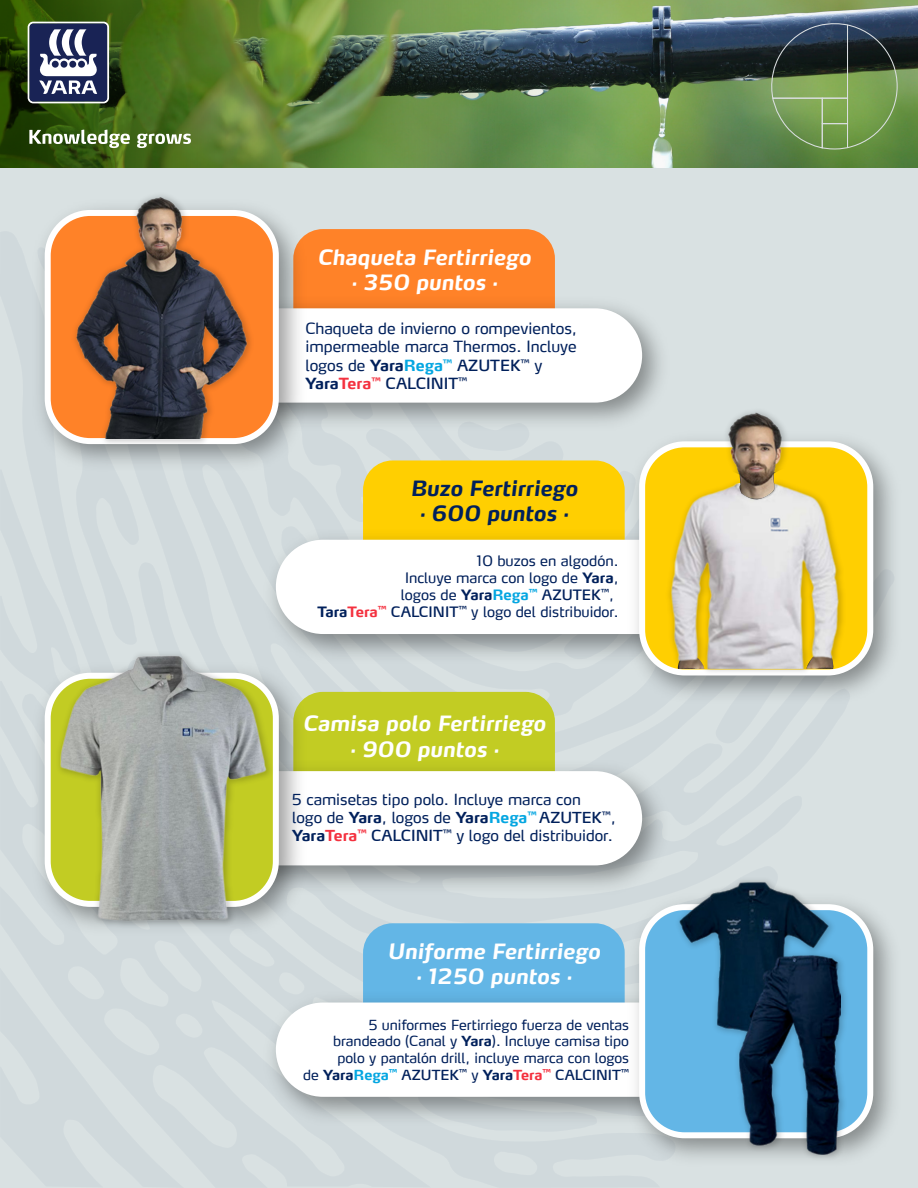
<style>
.page{position:relative;width:918px;height:1188px;background:#d9e1e2}
.page>*{position:absolute;margin:0;border:0;box-sizing:border-box;transform-origin:0 0}
.t1{font:italic 700 21px/25.2px "Yara Max LF";color:#fff;text-align:center}
.t2{font:italic 700 21px/25.2px "Yara Max LF";color:#00205b;text-align:center}
.t3{font:15.3px/18.5px "Yara Max LF";color:#00205b}
.t4{font:15.15px/18.1px "Yara Max LF";color:#00205b}
.t5{font:14.25px "Yara Max LF";color:#00205b}
.t6{font:13.8px/16.6px "Yara Max LF";color:#00205b;text-align:right}
.s1{font-weight:700}
.s2{font-weight:700;color:#04a6e1}
.s3{font-style:inherit}
.s4{font-weight:700;color:#f4313f}
</style>
<div class="page">
<img style="left:33px;top:211px;width:251px;height:259px">
<div style="left:48px;top:213px;width:228px;height:228px;background:#ff8228;border-radius:43px"></div>
<div style="left:45px;top:210px;width:234px;height:234px;border:6px solid #fff;border-radius:43px"></div>
<svg style="left:253px;top:229px;width:408px;height:430px"></svg>
<img style="left:619px;top:422px;width:276px;height:280px">
<div style="left:642px;top:444px;width:228px;height:228px;background:#ffcf01;border-radius:43px"></div>
<div style="left:639px;top:441px;width:234px;height:234px;border:6px solid #fff;border-radius:43px"></div>
<svg style="left:314px;top:692px;width:328px;height:173px;background:#e3e8b0"></svg>
<img style="left:33px;top:653px;width:281px;height:281px">
<div style="left:45px;top:673px;width:234px;height:234px;border:6px solid #fff;border-radius:43px"></div>
<svg style="left:276px;top:923px;width:343px;height:209px"></svg>
<img style="left:619px;top:886px;width:274px;height:273px">
<div style="left:642px;top:907px;width:228px;height:228px;background:#63b6e6;border-radius:43px"></div>
<div style="left:639px;top:904px;width:234px;height:234px;border:6px solid #fff;border-radius:43px"></div>
<img style="left:0;top:0;width:918px;height:167px">
<svg style="left:29px;top:129px;width:166px;height:19px;background:#77905c"></svg>
<svg style="left:28px;top:21px;width:86px;height:82px;background:#626a84"></svg>
<svg style="left:771px;top:23px;width:127px;height:127px;background:#58744b"></svg>
<img style="left:52px;top:647px;width:225px;height:284px">
<img style="left:59px;top:651px;width:215px;height:277px">
<img style="left:672px;top:886px;width:179px;height:274px">
<img style="left:672px;top:873px;width:169px;height:281px">
<img style="left:664px;top:662px;width:186px;height:17px">
<img style="left:669px;top:489px;width:175px;height:179px">
<img style="left:712px;top:411px;width:86px;height:93px">
<img style="left:68px;top:209px;width:189px;height:239px">
<img style="left:71px;top:195px;width:180px;height:243px">
<h1 class="t1" style="left:318px;top:244px;width:215px">Chaqueta Fertirriego · 350 puntos ·</h1>
<p class="t3" style="left:305px;top:319px;width:273px">Chaqueta de invierno o rompevientos, impermeable marca Thermos. Incluye logos de <span class="s1">Yara</span><span class="s2">Rega</span><sup>™</sup> <span class="s3">AZUTEK</span><sup>™</sup> y<br><span class="s1">Yara</span><span class="s4">Tera</span><sup>™</sup> <span class="s3">CALCINIT</span><sup>™</sup></p>
<h1 class="t2" style="left:410px;top:475px;width:169px">Buzo Fertirriego · 600 puntos ·</h1>
<p class="t5" style="left:477px;top:552px;width:143px">10 buzos en algodón.</p>
<p class="t5" style="left:405px;top:569px;width:215px">Incluye marca con logo de <span class="s1">Yara</span>,</p>
<p class="t5" style="left:401px;top:586px;width:215px">logos de <span class="s1">Yara</span><span class="s2">Rega</span><sup>™</sup> <span class="s3">AZUTEK</span><sup>™</sup>,</p>
<p class="t5" style="left:317px;top:603px;width:303px"><span class="s1">Tara</span><span class="s4">Tera</span><sup>™</sup> <span class="s3">CALCINIT</span><sup>™</sup> y logo del distribuidor.</p>
<h1 class="t1" style="left:303px;top:711px;width:244px">Camisa polo Fertirriego · 900 puntos ·</h1>
<p class="t4" style="left:292px;top:790px;width:325px">5 camisetas tipo polo. Incluye marca con<br>logo de <span class="s1">Yara</span>, logos de <span class="s1">Yara</span><span class="s2">Rega</span><sup>™</sup> <span class="s3">AZUTEK</span><sup>™</sup>,<br><span class="s1">Yara</span><span class="s4">Tera</span><sup>™</sup> <span class="s3">CALCINIT</span><sup>™</sup> y logo del distribuidor.</p>
<h1 class="t1" style="left:388px;top:938px;width:214px">Uniforme Fertirriego · 1250 puntos ·</h1>
<p class="t6" style="left:303px;top:1016px;width:327px">5 uniformes Fertirriego fuerza de ventas brandeado (Canal y <span class="s1">Yara</span>). Incluye camisa tipo polo y pantalón drill, incluye marca con logos<br>de <span class="s1">Yara</span><span class="s2">Rega</span><sup>™</sup> <span class="s3">AZUTEK</span><sup>™</sup> y <span class="s1">Yara</span><span class="s4">Tera</span><sup>™</sup> <span class="s3">CALCINIT</span><sup>™</sup></p>
</div>
